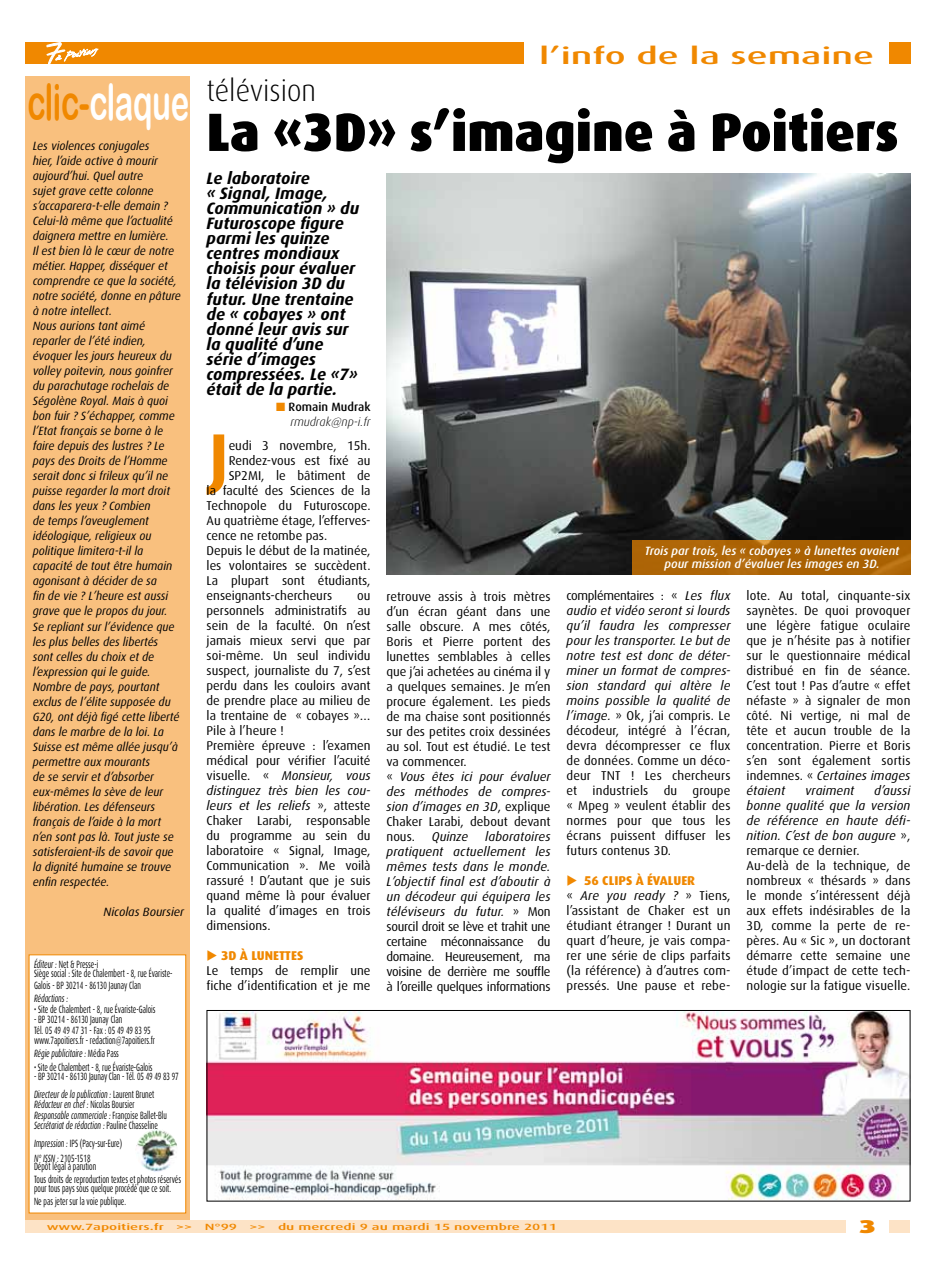
<style>
.page{position:relative;width:936px;height:1276px;background:#fff}
.page>*{position:absolute;margin:0;border:0;box-sizing:border-box;transform-origin:0 0}
.t1{font:700 66.3px "Dax";color:#f08800}
.t2{font:900 54px "Dax";color:#000;scale:.95 1}
.t3{font:50.25px "Arial Rounded MT Bold";letter-spacing:-.01em;color:#fff;scale:.62 1}
.t4{font:300 30px "Dax";color:#000;scale:.95 1}
.t5{font:500 23.4px "Dax";color:#f08800;scale:1.67 1}
.t6{font:900 18.6px "Dax";color:#f08800;scale:1.54 1}
.t7{font:italic 700 16.5px/15px "Dax";color:#000}
.t8{font:12.75px/15px "Dax";color:#000}
.t9{font:italic 12.75px "Dax";color:#000}
.t10{font:italic 12px/15px "Dax";color:#000;scale:.95 1}
.t11{font:italic 500 12px/13.5px "Dax";color:#fff;text-align:center}
.t12{font:italic 300 12px/15px "Dax";color:#000;text-align:right}
.t13{font:italic 12px "Dax";color:#000}
.t14{font:10.5px/10.5px "Dax";color:#000;scale:.63 1}
.t15{font:italic 10.5px/10.5px "Dax";color:#000;scale:.63 1}
.t16{font:500 9px "Dax";color:#f08800;scale:1.67 1}
.s1{color:#f08800}
.s2{font-weight:500;font-style:normal}
.s3{font-style:italic}
.s4{font-weight:800;color:#f08800}
.s5{font-style:normal}
</style>
<div class="page">
<div style="left:25px;top:42px;width:885px;height:22px;background:#f08800"></div>
<div style="left:25px;top:1220px;width:885px;height:13px;background:#fde3c6"></div>
<div style="left:524px;top:37px;width:364px;height:43px;background:#fff"></div>
<div style="left:846px;top:1212px;width:42px;height:33px;background:#fff"></div>
<svg style="left:47px;top:42px;width:51px;height:22px"></svg>
<img style="left:386px;top:174px;width:524px;height:401px">
<div style="left:632px;top:540px;width:278px;height:35px;background:#ac6305"></div>
<div style="left:25px;top:77px;width:165px;height:1143px;background:#f9c07e"></div>
<div style="left:29px;top:954px;width:157px;height:259px;background:#fff;border:1px solid #f08800"></div>
<img style="left:135px;top:1129px;width:43px;height:43px;border-radius:21px">
<img style="left:208px;top:1012px;width:700px;height:187px">
<div style="left:206px;top:1010px;width:704px;height:191px;border:1px solid #000"></div>
<h3 class="t5" style="left:539px;top:43px;width:202px">l’info de la semaine</h3>
<h3 class="t4" style="left:206px;top:75px;width:117px">télévision</h3>
<h2 class="t2" style="left:206px;top:101px;width:729px">La «3D» s’imagine à Poitiers</h2>
<h3 class="t3" style="left:27px;top:72px;width:263px"><span class="s1">clic-</span>claque</h3>
<p class="t10" style="left:33px;top:139px;width:157px">Les violences conjugales<br>hier, l’aide active à mourir aujourd’hui. Quel autre<br>sujet grave cette colonne s’accaparera-t-elle demain ?<br>Celui-là même que l’actualité daignera mettre en lumière.<br>Il est bien là le cœur de notre métier. Happer, disséquer et comprendre ce que la société, notre société, donne en pâture à notre intellect.<br>Nous aurions tant aimé reparler de l’été indien, évoquer les jours heureux du volley poitevin, nous goinfrer du parachutage rochelais de<br>Ségolène Royal. Mais à quoi bon fuir ? S’échapper, comme l’Etat français se borne à le faire depuis des lustres ? Le pays des Droits de l’Homme serait donc si frileux qu’il ne puisse regarder la mort droit dans les yeux ? Combien<br>de temps l’aveuglement idéologique, religieux ou politique limitera-t-il la capacité de tout être humain agonisant à décider de sa<br>fin de vie ? L’heure est aussi grave que le propos du jour.<br>Se repliant sur l’évidence que les plus belles des libertés sont celles du choix et de l’expression qui le guide.<br>Nombre de pays, pourtant exclus de l’élite supposée du<br>G20, ont déjà figé cette liberté dans le marbre de la loi. La<br>Suisse est même allée jusqu’à permettre aux mourants<br>de se servir et d’absorber eux-mêmes la sève de leur libération. Les défenseurs français de l’aide à la mort n’en sont pas là. Tout juste se satisferaient-ils de savoir que la dignité humaine se trouve enfin respectée.</p>
<p class="t13" style="left:104px;top:905px;width:82px">Nicolas Boursier</p>
<p class="t7" style="left:206px;top:171px;width:154px">Le laboratoire<br>« Signal, Image,<br>Communication » du<br>Futuroscope figure parmi les quinze centres mondiaux choisis pour évaluer la télévision 3D du futur. Une trentaine de « cobayes » ont donné leur avis sur la qualité d’une série d’images compressées. Le «7» était de la partie.</p>
<p class="t12" style="left:276px;top:399px;width:96px"><span class="s1">■</span> <span class="s2">Romain Mudrak </span>rmudrak@np-i.fr</p>
<h1 class="t1" style="left:209px;top:420px;width:21px">J</h1>
<p class="t8" style="left:229px;top:438px;width:143px">eudi 3 novembre, 15h.</p>
<p class="t8" style="left:229px;top:453px;width:143px">Rendez-vous est fixé au</p>
<p class="t8" style="left:229px;top:468px;width:143px">SP2MI, le bâtiment de</p>
<p class="t8" style="left:206px;top:483px;width:165px">la faculté des Sciences de la</p>
<p class="t8" style="left:206px;top:498px;width:165px">Technopole du Futuroscope.</p>
<p class="t8" style="left:206px;top:513px;width:165px">Au quatrième étage, l’efferves-</p>
<p class="t8" style="left:206px;top:528px;width:122px">cence ne retombe pas.</p>
<p class="t8" style="left:206px;top:543px;width:165px">Depuis le début de la matinée,</p>
<p class="t8" style="left:206px;top:558px;width:165px">les volontaires se succèdent.</p>
<p class="t8" style="left:206px;top:573px;width:165px">La plupart sont étudiants,</p>
<p class="t8" style="left:206px;top:588px;width:127px">enseignants-chercheurs</p>
<p class="t11" style="left:644px;top:544px;width:256px">Trois par trois, les « cobayes » à lunettes avaient pour mission d’évaluer les images en 3D.</p>
<p class="t8" style="left:746px;top:588px;width:165px;text-align:justify">lote. Au total, cinquante-six saynètes. De quoi provoquer une légère fatigue oculaire que je n’hésite pas à notifier sur le questionnaire médical distribué en fin de séance.<br>C’est tout ! Pas d’autre « effet néfaste » à signaler de mon côté. Ni vertige, ni mal de tête et aucun trouble de la concentration. Pierre et Boris s’en sont également sortis indemnes. « <span class="s3">Certaines images étaient</span></p>
<p class="t8" style="left:566px;top:588px;width:165px;text-align:justify">complémentaires : « <span class="s3">Les flux audio et vidéo seront si lourds qu’il faudra les compresser pour les transporter. Le but de notre test est donc de déter&shy;miner un format de compres&shy;sion standard qui altère le moins possible la qualité de l’image.</span> » Ok, j’ai compris. Le décodeur, intégré à l’écran, devra décompresser ce flux de données. Comme un déco&shy;deur TNT ! Les chercheurs et industriels du groupe « Mpeg » veulent établir des normes pour que tous les écrans puissent diffuser les futurs contenus 3D.</p>
<p class="t8" style="left:566px;top:873px;width:165px"><span class="s1">◆</span> <span class="s4">56 CLIPS À ÉVALUER<br></span>« <span class="s3">Are you ready ?</span> » Tiens, l’assistant de Chaker est un étudiant étranger ! Durant un quart d’heure, je vais compa&shy;rer une série de clips parfaits (la référence) à d’autres com&shy;pressés. Une pause et rebe-</p>
<p class="t8" style="left:386px;top:589px;width:165px">retrouve assis à trois mètres d’un écran géant dans une salle obscure. A mes côtés,<br>Boris et Pierre portent des lunettes semblables à celles que j’ai achetées au cinéma il y a quelques semaines. Je m’en procure également. Les pieds de ma chaise sont positionnés sur des petites croix dessinées au sol. Tout est étudié. Le test va commencer.<br>« <span class="s3">Vous êtes ici pour évaluer des méthodes de compres&shy;sion d’images en 3D</span>, explique<br>Chaker Larabi, debout devant nous.</p>
<p class="t8" style="left:206px;top:588px;width:165px;text-indent:151px">ou personnels administratifs au sein de la faculté. On n’est jamais mieux servi que par soi-même. Un seul individu suspect, journaliste du 7, s’est perdu dans les couloirs avant de prendre place au milieu de la trentaine de « cobayes »…<br>Pile à l’heure !<br>Première épreuve : l’examen médical pour vérifier l’acuité visuelle. « <span class="s3">Monsieur, vous distinguez très bien les cou&shy;leurs et les reliefs</span> », atteste<br>Chaker Larabi, responsable du programme au sein du laboratoire « Signal, Image,<br>Communication ». Me voilà rassuré ! D’autant que je suis quand même là pour évaluer la qualité d’images en trois dimensions.</p>
<p class="t8" style="left:206px;top:948px;width:165px"><span class="s1">◆</span> <span class="s4">3D À LUNETTES<br></span>Le temps de remplir une fiche d’identification et je me</p>
<p class="t8" style="left:746px;top:783px;width:165px;text-indent:128px"><span class="s3">d’aussi bonne qualité que la version de référence en haute défi&shy;nition. C’est de bon augure</span> », remarque ce dernier.<br>Au-delà de la technique, de nombreux « thésards » dans le monde s’intéressent déjà aux effets indésirables de la<br>3D, comme la perte de re&shy;pères. Au « Sic », un doctorant démarre cette semaine une étude d’impact de cette tech&shy;nologie sur la fatigue visuelle.</p>
<p class="t9" style="left:805px;top:784px;width:51px">vraiment</p>
<p class="t8" style="left:386px;top:829px;width:165px;text-align:justify;text-indent:99px"><span class="s3">laboratoires pratiquent actuellement les mêmes tests dans le monde.<br>L’objectif final est d’aboutir à un décodeur qui équipera les téléviseurs du futur.</span> » Mon sourcil droit se lève et trahit une certaine méconnaissance du domaine. Heureusement, ma voisine de derrière me souffle à l’oreille quelques informations</p>
<p class="t9" style="left:432px;top:829px;width:38px">Quinze</p>
<p class="t14" style="left:34px;top:960px;width:221px;line-height:8.7px"><span class="s3">Éditeur :</span> Net &amp; Presse-i<br>Siège social : Site de Chalembert - 8, rue Évariste-</p>
<p class="t14" style="left:34px;top:980px;width:171px">Galois - BP 30214 - 86130 Jaunay Clan</p>
<p class="t15" style="left:34px;top:993px;width:56px">Rédactions :</p>
<p class="t14" style="left:34px;top:1004px;width:194px">• Site de Chalembert - 8, rue Évariste-Galois</p>
<p class="t14" style="left:34px;top:1014px;width:194px">- BP 30214 - 86130 Jaunay Clan<br>Tél. 05 49 49 47 31 - Fax : 05 49 49 83 95 www.7apoitiers.fr - redaction@7apoitiers.fr</p>
<p class="t15" style="left:34px;top:1048px;width:136px">Régie publicitaire : <span class="s5">Média Pass</span></p>
<p class="t14" style="left:34px;top:1062px;width:190px">• Site de Chalembert - 8, rue Évariste-Galois</p>
<p class="t14" style="left:34px;top:1067px;width:231px;line-height:18px">- BP 30214 - 86130 Jaunay Clan - Tél. 05 49 49 83 97<br><span class="s3">Directeur de la publication :</span> Laurent Brunet</p>
<p class="t15" style="left:34px;top:1099px;width:212px">Rédacteur en chef : <span class="s5">Nicolas Boursier<br></span>Responsable commerciale : <span class="s5">Françoise Ballet-Blu<br></span>Secrétariat de rédaction : <span class="s5">Pauline Chasseline</span></p>
<p class="t14" style="left:34px;top:1136px;width:141px;line-height:14.7px"><span class="s3">Impression :</span> IPS (Pacy-sur-Eure)<br><span class="s3">N° ISSN :</span> 2105-1518</p>
<p class="t14" style="left:34px;top:1160px;width:235px;line-height:13.2px">Dépôt légal à parution<br>Tous droits de reproduction textes et photos réservés</p>
<p class="t14" style="left:34px;top:1182px;width:219px;line-height:13.2px">pour tous pays sous quelque procédé que ce soit.<br>Ne pas jeter sur la voie publique.</p>
<p class="t16" style="left:47px;top:1221px;width:72px">www.7apoitiers.fr</p>
<p class="t16" style="left:176px;top:1221px;width:11px">&gt;&gt;</p>
<p class="t16" style="left:205px;top:1221px;width:21px">N°99</p>
<p class="t16" style="left:249px;top:1221px;width:11px">&gt;&gt;</p>
<p class="t16" style="left:278px;top:1221px;width:168px">du mercredi 9 au mardi 15 novembre 2011</p>
<h3 class="t6" style="left:859px;top:1216px;width:13px">3</h3>
</div>
